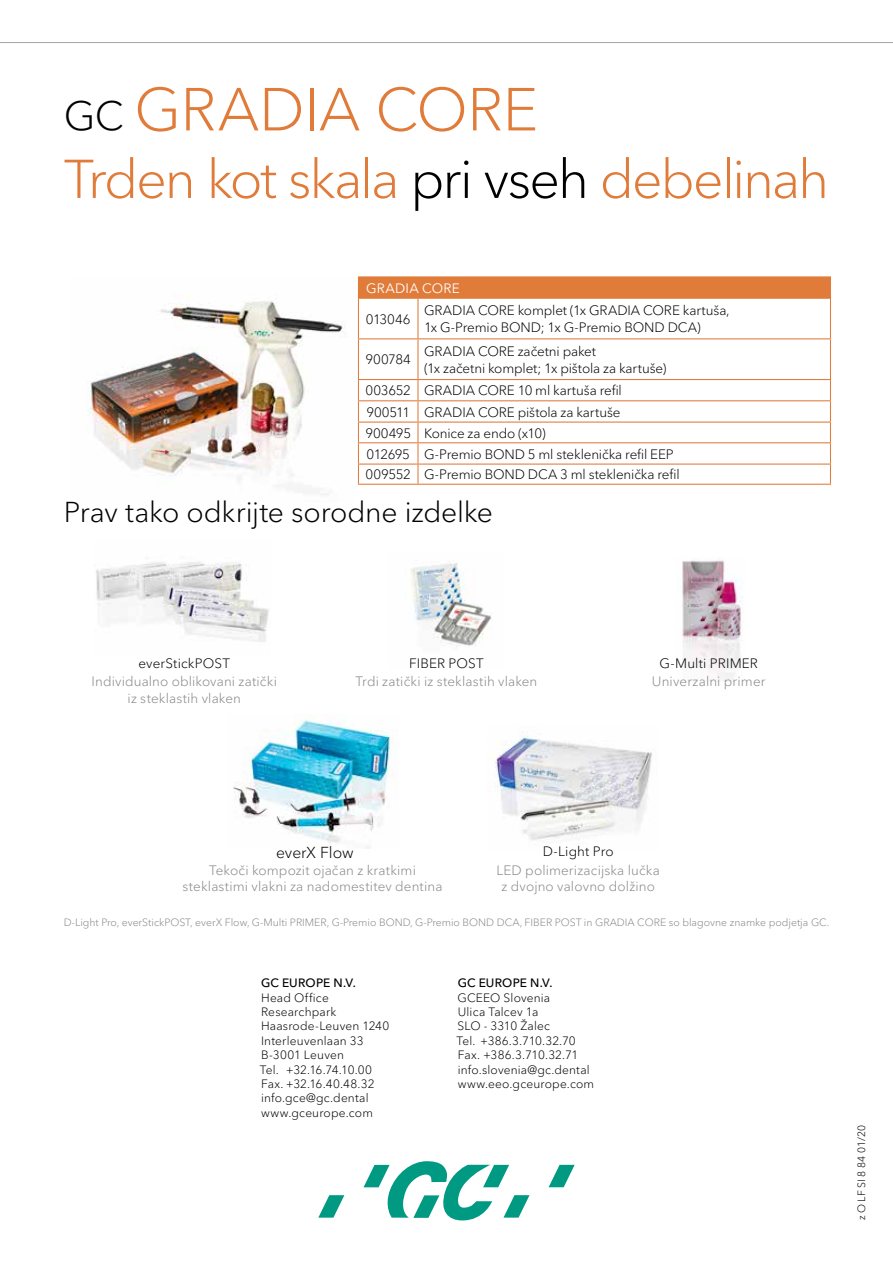
<style>
.page{position:relative;width:893px;height:1263px;background:#fff}
.page>*{position:absolute;margin:0;border:0;box-sizing:border-box;transform-origin:0 0}
.t1{font:300 60px "Avenir Next Cyr";letter-spacing:-.01em;color:#e07b3a}
.t2{font:300 54px "Avenir Next Cyr";letter-spacing:-.04em;color:#e07b3a}
.t3{font:300 28.5px "Avenir Next Cyr";letter-spacing:-.01em;color:#000}
.t4{font:300 15.75px "Avenir Next Cyr";color:#000}
.t5{font:300 13.5px/21px "Avenir Next Cyr";letter-spacing:-.01em;color:#000}
.t6{font:300 13.5px/16.5px "Avenir Next Cyr";letter-spacing:.01em;color:#878787;text-align:center}
.t7{font:300 13.5px "Avenir Next Cyr";letter-spacing:.01em;color:#000}
.t8{font:300 13.5px "Avenir Next Cyr";letter-spacing:.015em;color:#000}
.t9{font:13.5px "Avenir Next Cyr";letter-spacing:.015em;color:#fff}
.t10{font:300 12px/14.4px "Avenir Next Cyr";letter-spacing:.015em;color:#000}
.t11{font:500 12px "Avenir Next Cyr";letter-spacing:.015em;color:#000}
.t12{font:300 10.5px "Avenir Next Cyr";color:#878787}
.t13{font:300 10.5px "Avenir Next Cyr";color:#000}
.s1{font-size:40.5px;color:#000}
.s2{color:#000}
</style>
<div class="page">
<img style="left:682px;top:560px;width:61px;height:120px">
<img style="left:87px;top:295px;width:259px;height:200px">
<svg style="left:549px;top:1165px;width:26px;height:22px"></svg>
<svg style="left:364px;top:1161px;width:165px;height:59px"></svg>
<svg style="left:318px;top:1195px;width:26px;height:22px"></svg>
<img style="left:410px;top:563px;width:82px;height:84px">
<img style="left:96px;top:562px;width:173px;height:80px">
<img style="left:495px;top:733px;width:157px;height:107px">
<img style="left:233px;top:717px;width:161px;height:131px">
<hr style="left:0;top:42px;width:893px;height:1px;background:#a8a8a7">
<div style="left:358px;top:277px;width:472px;height:21px;background:#e07b3a"></div>
<svg style="left:359px;top:339px;width:471px;height:145px"></svg>
<svg style="left:830px;top:277px;width:1px;height:21px"></svg>
<hr style="left:358px;top:276px;width:60px;height:1px;background:#e07b3a">
<hr style="left:418px;top:276px;width:413px;height:1px;background:#e07b3a">
<hr style="left:358px;top:298px;width:60px;height:1px;background:#e07b3a">
<hr style="left:358px;top:299px;width:1px;height:39px;background:#e07b3a">
<hr style="left:418px;top:298px;width:413px;height:1px;background:#e07b3a">
<hr style="left:417px;top:299px;width:2px;height:39px;background:#e07b3a">
<hr style="left:830px;top:299px;width:1px;height:39px;background:#e07b3a">
<hr style="left:358px;top:338px;width:60px;height:1px;background:#e07b3a">
<hr style="left:358px;top:339px;width:1px;height:40px;background:#e07b3a">
<hr style="left:418px;top:338px;width:413px;height:1px;background:#e07b3a">
<hr style="left:417px;top:339px;width:2px;height:40px;background:#e07b3a">
<hr style="left:830px;top:339px;width:1px;height:40px;background:#e07b3a">
<hr style="left:358px;top:379px;width:60px;height:1px;background:#e07b3a">
<hr style="left:418px;top:379px;width:413px;height:1px;background:#e07b3a">
<hr style="left:417px;top:380px;width:2px;height:20px;background:#e07b3a">
<hr style="left:358px;top:400px;width:60px;height:1px;background:#e07b3a">
<hr style="left:418px;top:400px;width:413px;height:1px;background:#e07b3a">
<hr style="left:417px;top:401px;width:2px;height:21px;background:#e07b3a">
<hr style="left:358px;top:422px;width:60px;height:1px;background:#e07b3a">
<hr style="left:418px;top:422px;width:413px;height:1px;background:#e07b3a">
<svg style="left:417px;top:423px;width:2px;height:19px"></svg>
<hr style="left:358px;top:442px;width:60px;height:1px;background:#e07b3a">
<hr style="left:418px;top:442px;width:413px;height:1px;background:#e07b3a">
<hr style="left:417px;top:443px;width:2px;height:20px;background:#e07b3a">
<hr style="left:358px;top:463px;width:60px;height:2px;background:#e07b3a">
<svg style="left:358px;top:380px;width:1px;height:104px"></svg>
<hr style="left:418px;top:463px;width:413px;height:2px;background:#e07b3a">
<svg style="left:417px;top:465px;width:2px;height:19px"></svg>
<svg style="left:830px;top:380px;width:1px;height:104px"></svg>
<hr style="left:358px;top:484px;width:60px;height:1px;background:#e07b3a">
<hr style="left:418px;top:484px;width:413px;height:1px;background:#e07b3a">
<h1 class="t1" style="left:64px;top:74px;width:476px"><span class="s1">GC</span> GRADIA CORE</h1>
<h2 class="t2" style="left:64px;top:147px;width:767px">Trden kot skala <span class="s2">pri vseh</span> debelinah</h2>
<p class="t9" style="left:366px;top:280px;width:95px">GRADIA CORE</p>
<p class="t5" style="left:366px;top:308px;width:46px">013046</p>
<p class="t5" style="left:424px;top:302px;width:307px;line-height:16.5px">GRADIA CORE komplet (1x GRADIA CORE kartuša,<br>1x G-Premio BOND; 1x G-Premio BOND DCA)</p>
<p class="t5" style="left:366px;top:349px;width:47px">900784</p>
<p class="t5" style="left:424px;top:343px;width:244px;line-height:16.5px">GRADIA CORE začetni paket<br>(1x začetni komplet; 1x pištola za kartuše)</p>
<p class="t5" style="left:365px;top:380px;width:316px">003652 GRADIA CORE 10 ml kartuša refil<br>900511 GRADIA CORE pištola za kartuše<br>900495 Konice za endo (x10)<br>012695 G-Premio BOND 5 ml steklenička refil EEP 009552 G-Premio BOND DCA 3 ml steklenička refil</p>
<h3 class="t3" style="left:64px;top:495px;width:431px">Prav tako odkrijte sorodne izdelke</h3>
<p class="t7" style="left:139px;top:656px;width:93px">everStickPOST</p>
<p class="t6" style="left:92px;top:673px;width:187px">Individualno oblikovani zatički iz steklastih vlaken</p>
<p class="t7" style="left:409px;top:656px;width:76px">FIBER POST</p>
<p class="t6" style="left:356px;top:673px;width:183px">Trdi zatički iz steklastih vlaken</p>
<p class="t8" style="left:659px;top:656px;width:100px">G-Multi PRIMER</p>
<p class="t6" style="left:652px;top:673px;width:115px">Univerzalni primer</p>
<p class="t4" style="left:276px;top:843px;width:79px">everX Flow</p>
<p class="t6" style="left:183px;top:862px;width:261px">Tekoči kompozit ojačan z kratkimi steklastimi vlakni za nadomestitev dentina</p>
<p class="t5" style="left:543px;top:841px;width:72px">D-Light Pro</p>
<p class="t6" style="left:496px;top:862px;width:165px">LED polimerizacijska lučka z dvojno valovno dolžino</p>
<p class="t12" style="left:64px;top:916px;width:767px">D-Light Pro, everStickPOST, everX Flow, G-Multi PRIMER, G-Premio BOND, G-Premio BOND DCA, FIBER POST in GRADIA CORE so blagovne znamke podjetja GC.</p>
<p class="t11" style="left:261px;top:976px;width:96px">GC EUROPE N.V.</p>
<p class="t10" style="left:260px;top:990px;width:131px">Head Office<br>Researchpark<br>Haasrode-Leuven 1240<br>Interleuvenlaan 33<br>B-3001 Leuven<br>Tel. +32.16.74.10.00<br>Fax. +32.16.40.48.32 info.gce@gc.dental www.gceurope.com</p>
<p class="t11" style="left:458px;top:976px;width:96px">GC EUROPE N.V.</p>
<p class="t10" style="left:456px;top:990px;width:139px">GCEEO Slovenia<br>Ulica Talcev 1a<br>SLO - 3310 Žalec<br>Tel. +386.3.710.32.70<br>Fax. +386.3.710.32.71 info.slovenia@gc.dental www.eeo.gceurope.com</p>
<p class="t13" style="left:855px;top:1220px;width:97px;rotate:-90deg">z O LF SI 8 84 01/20</p>
</div>
